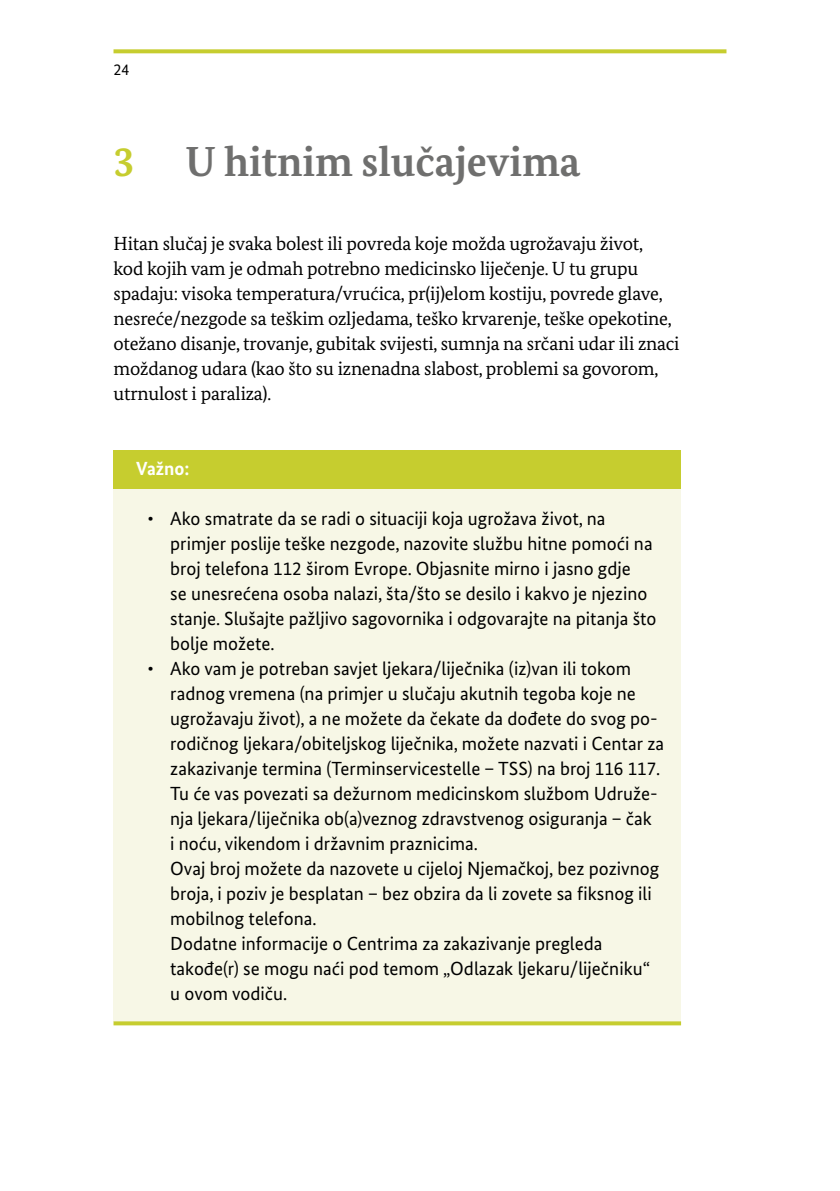
<style>
.page{position:relative;width:840px;height:1191px;background:#fff}
.page>*{position:absolute;margin:0;border:0;box-sizing:border-box;transform-origin:0 0}
.H1_Überschift_innen{font:700 42px "Bundes Serif";color:#6f6f6e}
.P_Kasten{font:19px/25px "Bundes Sans";color:#000}
.P_Fließtext_Serif{font:19px/25px "Bundes Serif";letter-spacing:-.01em;color:#000}
.t1{font:700 19px "Bundes Sans";color:#fff}
.t2{font:16px "Bundes Sans";color:#000}
.s1{color:#c6cd2f}
</style>
<div class="page">
<svg style="left:113px;top:49px;width:613px;height:4px;background:#cad140"></svg>
<div style="left:113px;top:489px;width:567px;height:532px;background:#f7f7e6"></div>
<div style="left:113px;top:450px;width:567px;height:39px;background:#c6cd2f"></div>
<svg style="left:113px;top:1021px;width:567px;height:4px;background:#cad040"></svg>
<p class="t2" style="left:113px;top:60px;width:17px">24</p>
<h1 class="H1_Überschift_innen" style="left:113px;top:135px;width:468px"><span class="s1">3</span> U hitnim slučajevima</h1>
<p class="P_Fließtext_Serif" style="left:113px;top:231px;width:567px">Hitan slučaj je svaka bolest ili povreda koje možda ugrožavaju život,<br>kod kojih vam je odmah potrebno medicinsko liječenje. U tu grupu spadaju: visoka temperatura/vrućica, pr(ij)elom kostiju, povrede glave, nesreće/nezgode sa teškim ozljedama, teško krvarenje, teške opekotine, otežano disanje, trovanje, gubitak svijesti, sumnja na srčani udar ili znaci moždanog udara (kao što su iznenadna slabost, problemi sa govorom, utrnulost i paraliza).</p>
<p class="t1" style="left:136px;top:457px;width:55px">Važno:</p>
<p class="P_Kasten" style="left:170px;top:506px;width:487px;text-indent:-23px">• Ako smatrate da se radi o situaciji koja ugrožava život, na primjer poslije teške nezgode, nazovite službu hitne pomoći na broj telefona 112 širom Evrope. Objasnite mirno i jasno gdje<br>se unesrećena osoba nalazi, šta/što se desilo i kakvo je njezino stanje. Slušajte pažljivo sagovornika i odgovarajte na pitanja što bolje možete.</p>
<p class="P_Kasten" style="left:170px;top:656px;width:495px;text-indent:-23px">• Ako vam je potreban savjet ljekara/liječnika (iz)van ili tokom radnog vremena (na primjer u slučaju akutnih tegoba koje ne ugrožavaju život), a ne možete da čekate da dođete do svog po&shy;rodičnog ljekara/obiteljskog liječnika, možete nazvati i Centar za zakazivanje termina (Terminservicestelle – TSS) na broj 116 117.<br>Tu će vas povezati sa dežurnom medicinskom službom Udruže&shy;nja ljekara/liječnika ob(a)veznog zdravstvenog osiguranja – čak<br>i noću, vikendom i državnim praznicima.<br>Ovaj broj možete da nazovete u cijeloj Njemačkoj, bez pozivnog broja, i poziv je besplatan – bez obzira da li zovete sa fiksnog ili mobilnog telefona.<br>Dodatne informacije o Centrima za zakazivanje pregleda takođe(r) se mogu naći pod temom „Odlazak ljekaru/liječniku“ u ovom vodiču.</p>
</div>
